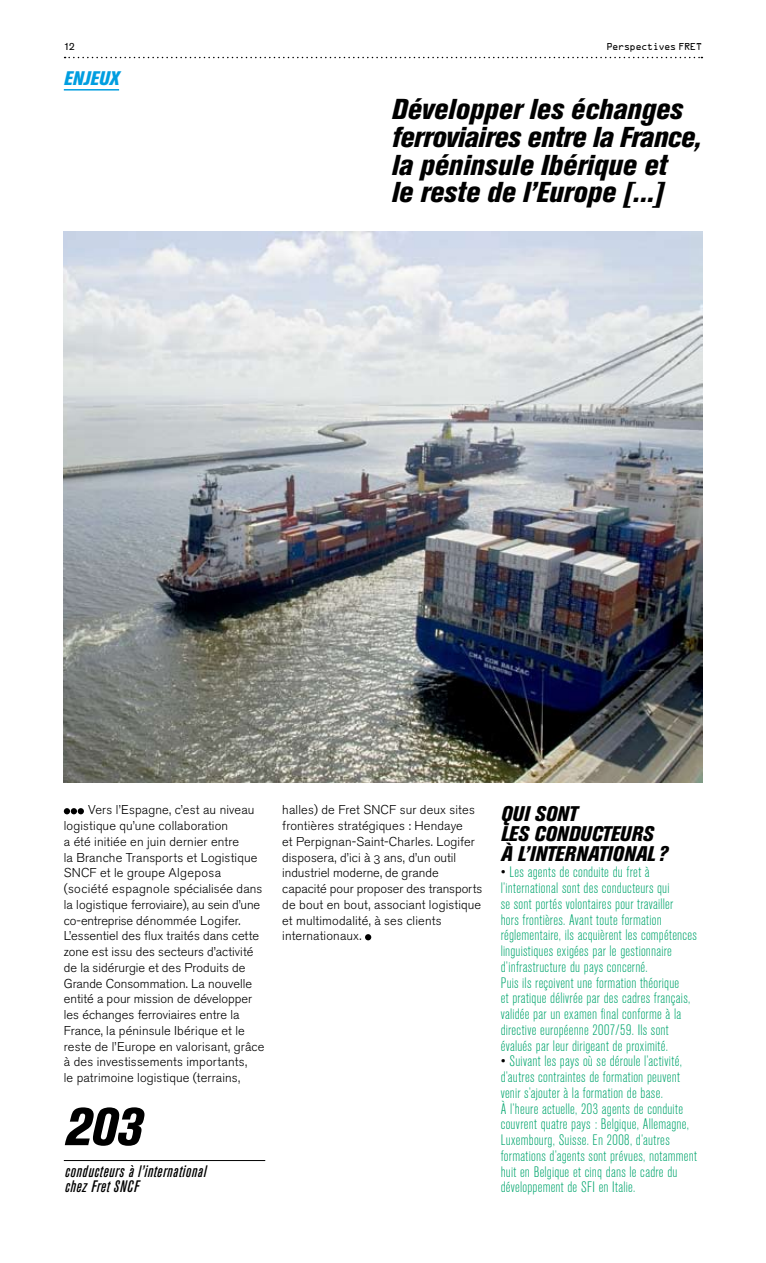
<style>
.page{position:relative;width:766px;height:1263px;background:#fff}
.page>*{position:absolute;margin:0;border:0;box-sizing:border-box;transform-origin:0 0}
.t1{font:italic 800 condensed 52.5px "Akzidenz Grotesk BE";color:#000}
.t2{font:italic 800 condensed 28.5px/27.8px "Akzidenz Grotesk BE";color:#000}
.t3{font:italic 800 condensed 21px/20.2px "Akzidenz Grotesk BE";color:#000}
.t4{font:italic 800 condensed 19.5px "Akzidenz Grotesk BE";letter-spacing:.005em;color:#009ee0}
.t5{font:italic 500 condensed 16.5px/15.8px "Akzidenz Grotesk BE";letter-spacing:.035em;color:#000}
.t6{font:300 condensed 15px "Akzidenz Grotesk BE";letter-spacing:.02em;color:#00a56d}
.t7{font:12.75px/15.8px "Akzidenz Grotesk BE Light Os F";letter-spacing:.005em;color:#000}
.t8{font:10.5px "Akzidenz Grotesk BE";color:#000}
.t9{font:9px "OCRA Std";letter-spacing:-.08em;color:#000}
</style>
<div class="page">
<svg style="left:65px;top:57px;width:637px;height:1px"></svg>
<img style="left:64px;top:232px;width:638px;height:551px">
<svg style="left:365px;top:934px;width:6px;height:6px"></svg>
<svg style="left:64px;top:808px;width:20px;height:6px"></svg>
<hr style="left:64px;top:1160px;width:201px;height:1px;background:#000">
<hr style="left:64px;top:89px;width:55px;height:2px;background:#009ee0">
<p class="t8" style="left:64px;top:40px;width:13px">12</p>
<p class="t9" style="left:606px;top:42px;width:97px">Perspectives FRET</p>
<h3 class="t4" style="left:64px;top:67px;width:57px">ENJEUX</h3>
<h2 class="t2" style="left:391px;top:96px;width:311px">Développer les échanges ferroviaires entre la France, la péninsule Ibérique et<br>le reste de l’Europe [...]</h2>
<p class="t7" style="left:282px;top:802px;width:201px">halles) de Fret SNCF sur deux sites frontières stratégiques : Hendaye<br>et Perpignan-Saint-Charles. Logifer disposera, d’ici à 3 ans, d’un outil industriel moderne, de grande capacité pour proposer des transports de bout en bout, associant logistique et multimodalité, à ses clients internationaux.</p>
<p class="t7" style="left:64px;top:802px;width:202px;text-indent:24px">Vers l’Espagne, c’est au niveau logistique qu’une collaboration<br>a été initiée en juin dernier entre<br>la Branche Transports et Logistique SNCF et le groupe Algeposa (société espagnole spécialisée dans la logistique ferroviaire), au sein d’une co-entreprise dénommée Logifer.<br>L’essentiel des flux traités dans cette zone est issu des secteurs d’activité de la sidérurgie et des Produits de Grande Consommation. La nouvelle entité a pour mission de développer les échanges ferroviaires entre la France, la péninsule Ibérique et le reste de l’Europe en valorisant, grâce à des investissements importants,<br>le patrimoine logistique (terrains,</p>
<h3 class="t3" style="left:500px;top:804px;width:168px">QUI SONT<br>LES CONDUCTEURS<br>À L’INTERNATIONAL ?</h3>
<p class="t6" style="left:509px;top:864px;width:142px">Les agents de conduite du fret à</p>
<p class="t6" style="left:500px;top:880px;width:170px">l’international sont des conducteurs qui</p>
<p class="t6" style="left:500px;top:896px;width:174px">se sont portés volontaires pour travailler</p>
<p class="t6" style="left:500px;top:911px;width:162px">hors frontières. Avant toute formation</p>
<p class="t6" style="left:500px;top:927px;width:197px">réglementaire, ils acquièrent les compétences</p>
<p class="t6" style="left:500px;top:943px;width:173px">linguistiques exigées par le gestionnaire</p>
<p class="t6" style="left:500px;top:959px;width:148px">d’infrastructure du pays concerné.</p>
<p class="t6" style="left:500px;top:974px;width:180px">Puis ils reçoivent une formation théorique</p>
<p class="t6" style="left:500px;top:990px;width:191px">et pratique délivrée par des cadres français,</p>
<p class="t6" style="left:500px;top:1006px;width:182px">validée par un examen final conforme à la</p>
<p class="t6" style="left:500px;top:1022px;width:169px">directive européenne 2007/59. Ils sont</p>
<p class="t6" style="left:500px;top:1037px;width:169px">évalués par leur dirigeant de proximité.</p>
<p class="t6" style="left:509px;top:1053px;width:174px">Suivant les pays où se déroule l’activité,</p>
<p class="t6" style="left:500px;top:1069px;width:181px">d’autres contraintes de formation peuvent</p>
<p class="t6" style="left:500px;top:1085px;width:164px">venir s’ajouter à la formation de base.</p>
<p class="t6" style="left:500px;top:1100px;width:184px">À l’heure actuelle, 203 agents de conduite</p>
<p class="t6" style="left:500px;top:1116px;width:190px">couvrent quatre pays : Belgique, Allemagne,</p>
<p class="t6" style="left:500px;top:1132px;width:170px">Luxembourg, Suisse. En 2008, d’autres</p>
<p class="t6" style="left:500px;top:1148px;width:198px">formations d’agents sont prévues, notamment</p>
<p class="t6" style="left:500px;top:1163px;width:178px">huit en Belgique et cinq dans le cadre du</p>
<p class="t6" style="left:500px;top:1179px;width:136px">développement de SFI en Italie.</p>
<h1 class="t1" style="left:64px;top:1098px;width:80px">203</h1>
<p class="t5" style="left:65px;top:1163px;width:143px">conducteurs à l’international chez Fret SNCF</p>
</div>
